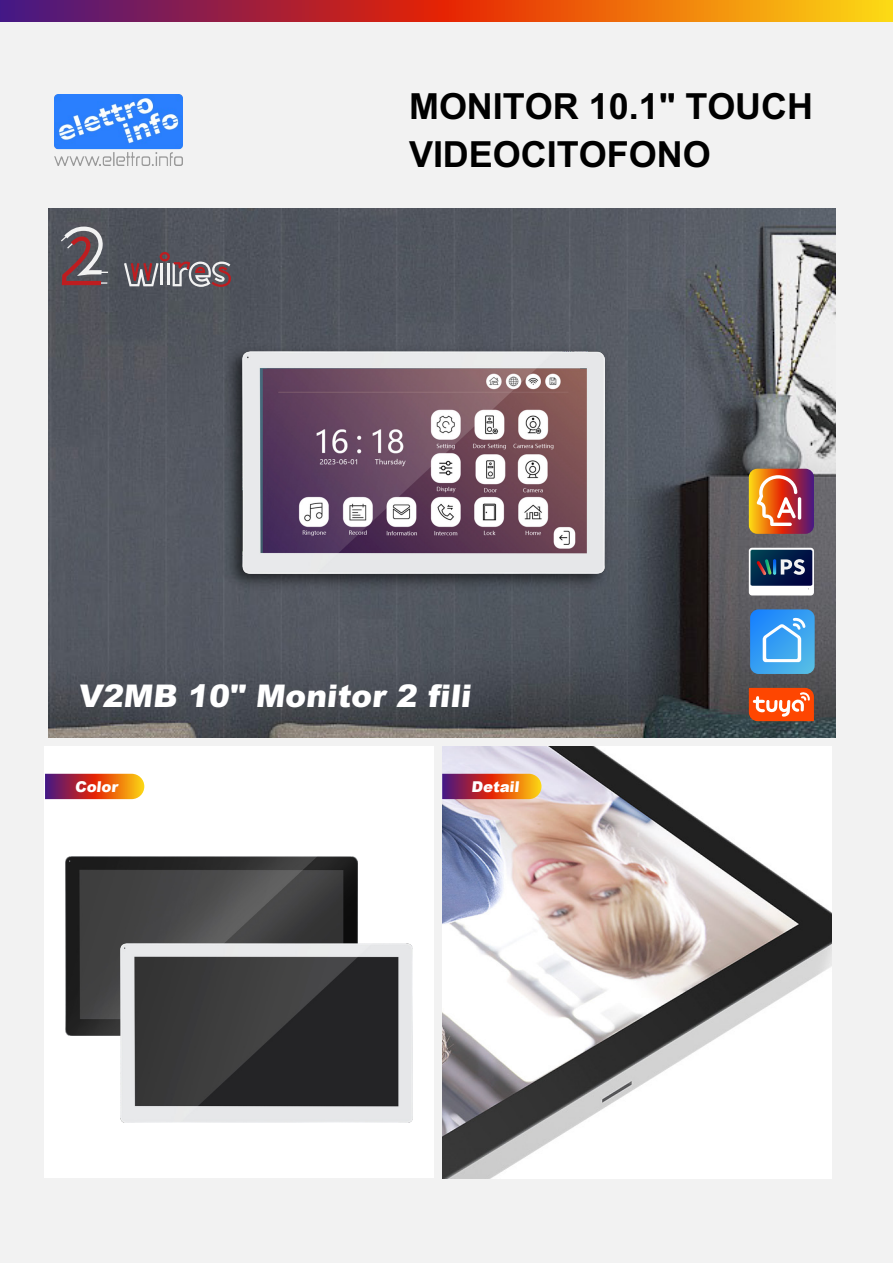
<style>
.page{position:relative;width:893px;height:1263px;background:#fff}
.page>*{position:absolute;margin:0;border:0;box-sizing:border-box;transform-origin:0 0}
.t1{font:700 36px/48.4px "Arial";letter-spacing:.005em;color:#000}
.t2{font:900 31.35px "Arial";color:#fff}
.t3{font:900 14.85px "Arial";color:#fff}
</style>
<div class="page">
<div style="left:1px;top:0;width:892px;height:1263px;background:#f2f2f2"></div>
<div style="left:45px;top:747px;width:389px;height:431px;background:#fff"></div>
<img style="left:65px;top:856px;width:293px;height:179px">
<img style="left:120px;top:944px;width:293px;height:179px">
<img style="left:442px;top:747px;width:389px;height:431px">
<img style="left:48px;top:209px;width:787px;height:528px">
<svg style="left:45px;top:774px;width:99px;height:25px;background:#c24e2e"></svg>
<svg style="left:0;top:0;width:893px;height:21px;background:#c24e28"></svg>
<svg style="left:442px;top:774px;width:99px;height:25px;background:#c14d2e"></svg>
<img style="left:219px;top:340px;width:397px;height:257px">
<img style="left:243px;top:352px;width:361px;height:221px">
<svg style="left:749px;top:688px;width:65px;height:33px;background:#fb6831"></svg>
<div style="left:749px;top:548px;width:65px;height:47px;background:#fff;border-radius:3px"></div>
<svg style="left:750px;top:549px;width:63px;height:40px;background:#384e6e"></svg>
<svg style="left:750px;top:609px;width:65px;height:65px;background:#4da7ee"></svg>
<svg style="left:749px;top:469px;width:65px;height:65px;background:#c96b49"></svg>
<svg style="left:124px;top:252px;width:107px;height:35px;background:#7c6d73"></svg>
<svg style="left:61px;top:227px;width:47px;height:58px;background:#7c656a"></svg>
<img style="left:55px;top:94px;width:127px;height:71px">
<p class="t1" style="left:409px;top:82px;width:406px">MONITOR 10.1" TOUCH<br>VIDEOCITOFONO</p>
<p class="t2" style="left:78px;top:673px;width:399px">V2MB 10" Monitor 2 fili</p>
<p class="t3" style="left:75px;top:776px;width:47px">Color</p>
<p class="t3" style="left:471px;top:776px;width:52px">Detail</p>
</div>
